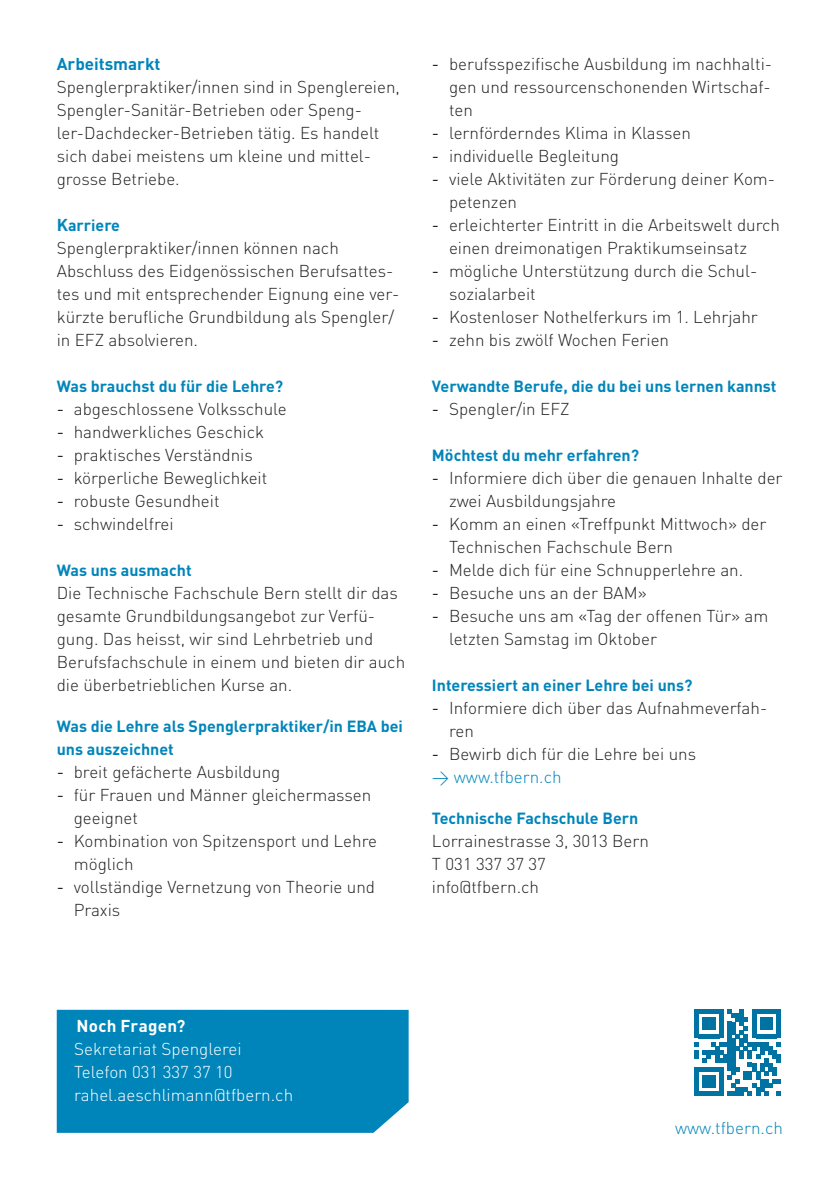
<style>
.page{position:relative;width:840px;height:1191px;background:#fff}
.page>*{position:absolute;margin:0;border:0;box-sizing:border-box;transform-origin:0 0}
.t1{font:300 17px/23px "DINOT";color:#231f20}
.p_klein{font:300 17px "DINOT";color:#fff}
.www{font:300 17px "DINOT";color:#0085ba}
.t2{font:700 17px "DINOT";color:#0085ba}
.h2_kasten{font:700 17px "DINOT";letter-spacing:.015em;color:#fff}
.t3{font:700 16px/23px "DINOT";color:#0085ba}
.s1{font-size:17px}
.s2{font-weight:400}
</style>
<div class="page">
<div style="left:57px;top:1009px;width:351px;height:123px;background:#0085ba"></div>
<svg style="left:694px;top:1009px;width:86px;height:86px"></svg>
<p class="t2" style="left:57px;top:52px;width:105px">Arbeitsmarkt</p>
<p class="t1" style="left:57px;top:75px;width:344px">Spenglerpraktiker/innen sind in Spenglereien, Spengler-Sanitär-Betrieben oder Speng&shy;ler-Dachdecker-Betrieben tätig. Es handelt sich dabei meistens um kleine und mittel&shy;grosse Betriebe.</p>
<p class="t3" style="left:57px;top:213px;width:65px"><span class="s1">K</span>arriere</p>
<p class="t1" style="left:57px;top:236px;width:344px">Spenglerpraktiker/innen können nach Abschluss des Eidgenössischen Berufsattes&shy;tes und mit entsprechender Eignung eine ver&shy;kürzte berufliche Grundbildung als Spengler/ in EFZ absolvieren.</p>
<p class="t3" style="left:57px;top:374px;width:228px">Was brauchst du für die Lehre?</p>
<p class="t1" style="left:57px;top:397px;width:231px"><span class="s2">-</span> abgeschlossene Volksschule</p>
<p class="t1" style="left:57px;top:420px;width:209px"><span class="s2">-</span> handwerkliches Geschick</p>
<p class="t1" style="left:57px;top:443px;width:197px"><span class="s2">-</span> praktisches Verständnis</p>
<p class="t1" style="left:57px;top:466px;width:212px"><span class="s2">-</span> körperliche Beweglichkeit</p>
<p class="t1" style="left:57px;top:489px;width:164px"><span class="s2">-</span> robuste Gesundheit</p>
<p class="t1" style="left:57px;top:512px;width:118px"><span class="s2">-</span> schwindelfrei</p>
<p class="t3" style="left:57px;top:558px;width:136px">Was uns ausmacht</p>
<p class="t1" style="left:57px;top:581px;width:350px">Die Technische Fachschule Bern stellt dir das gesamte Grundbildungsangebot zur Verfü&shy;gung. Das heisst, wir sind Lehrbetrieb und Berufsfachschule in einem und bieten dir auch die überbetrieblichen Kurse an.</p>
<p class="t3" style="left:57px;top:714px;width:347px">Was die Lehre als Spenglerpraktiker/in EBA bei uns auszeichnet</p>
<p class="t1" style="left:57px;top:760px;width:225px"><span class="s2">-</span> breit gefächerte Ausbildung</p>
<p class="t1" style="left:74px;top:783px;width:299px;text-indent:-17px"><span class="s2">-</span> für Frauen und Männer gleichermassen geeignet</p>
<p class="t1" style="left:74px;top:829px;width:304px;text-indent:-17px"><span class="s2">-</span> Kombination von Spitzensport und Lehre möglich</p>
<p class="t1" style="left:74px;top:875px;width:302px;text-indent:-17px"><span class="s2">-</span> vollständige Vernetzung von Theorie und<br>Praxis</p>
<p class="t1" style="left:449px;top:52px;width:324px;text-align:justify;text-indent:-17px"><span class="s2">-</span> berufsspezifische Ausbildung im nachhalti&shy;gen und ressourcenschonenden Wirtschaf&shy;ten</p>
<p class="t1" style="left:432px;top:121px;width:260px"><span class="s2">-</span> lernförderndes Klima in Klassen</p>
<p class="t1" style="left:432px;top:144px;width:188px"><span class="s2">-</span> individuelle Begleitung</p>
<p class="t1" style="left:449px;top:167px;width:327px;text-indent:-17px"><span class="s2">-</span> viele Aktivitäten zur Förderung deiner Kom&shy;petenzen</p>
<p class="t1" style="left:449px;top:213px;width:332px;text-indent:-17px"><span class="s2">-</span> erleichterter Eintritt in die Arbeitswelt durch einen dreimonatigen Praktikumseinsatz</p>
<p class="t1" style="left:449px;top:259px;width:309px;text-indent:-17px"><span class="s2">-</span> mögliche Unterstützung durch die Schul&shy;sozialarbeit</p>
<p class="t1" style="left:432px;top:305px;width:327px"><span class="s2">-</span> Kostenloser Nothelferkurs im 1. Lehrjahr</p>
<p class="t1" style="left:432px;top:328px;width:238px"><span class="s2">-</span> zehn bis zwölf Wochen Ferien</p>
<p class="t3" style="left:432px;top:374px;width:346px">Verwandte Berufe, die du bei uns lernen kannst</p>
<p class="t1" style="left:432px;top:397px;width:139px"><span class="s2">-</span> Spengler/in EFZ</p>
<p class="t3" style="left:432px;top:443px;width:208px">Möchtest du mehr erfahren?</p>
<p class="t1" style="left:449px;top:466px;width:335px;text-indent:-17px"><span class="s2">-</span> Informiere dich über die genauen Inhalte der zwei Ausbildungsjahre</p>
<p class="t1" style="left:449px;top:512px;width:319px;text-indent:-17px"><span class="s2">-</span> Komm an einen «Treffpunkt Mittwoch» der<br>Technischen Fachschule Bern</p>
<p class="t1" style="left:432px;top:558px;width:312px"><span class="s2">-</span> Melde dich für eine Schnupperlehre an.</p>
<p class="t1" style="left:432px;top:581px;width:216px"><span class="s2">-</span> Besuche uns an der BAM»</p>
<p class="t1" style="left:449px;top:604px;width:320px;text-indent:-17px"><span class="s2">-</span> Besuche uns am «Tag der offenen Tür» am letzten Samstag im Oktober</p>
<p class="t3" style="left:432px;top:673px;width:262px">Interessiert an einer Lehre bei uns?</p>
<p class="t1" style="left:449px;top:696px;width:319px;text-indent:-17px"><span class="s2">-</span> Informiere dich über das Aufnahmeverfah&shy;ren</p>
<p class="t1" style="left:432px;top:742px;width:265px"><span class="s2">-</span> Bewirb dich für die Lehre bei uns</p>
<p class="www" style="left:432px;top:766px;width:131px">→ www.tfbern.ch</p>
<p class="t3" style="left:432px;top:806px;width:208px">Technische Fachschule Bern</p>
<p class="t1" style="left:432px;top:829px;width:218px">Lorrainestrasse 3, 3013 Bern</p>
<p class="t1" style="left:432px;top:852px;width:115px">T 031 337 37 37</p>
<p class="t1" style="left:432px;top:875px;width:108px">info@tfbern.ch</p>
<p class="h2_kasten" style="left:76px;top:1015px;width:110px">Noch Fragen?</p>
<p class="p_klein" style="left:74px;top:1038px;width:169px">Sekretariat Spenglerei</p>
<p class="p_klein" style="left:74px;top:1061px;width:160px">Telefon 031 337 37 10</p>
<p class="p_klein" style="left:74px;top:1084px;width:220px">rahel.aeschlimann@tfbern.ch</p>
<p class="www" style="left:674px;top:1117px;width:109px">www.tfbern.ch</p>
</div>
